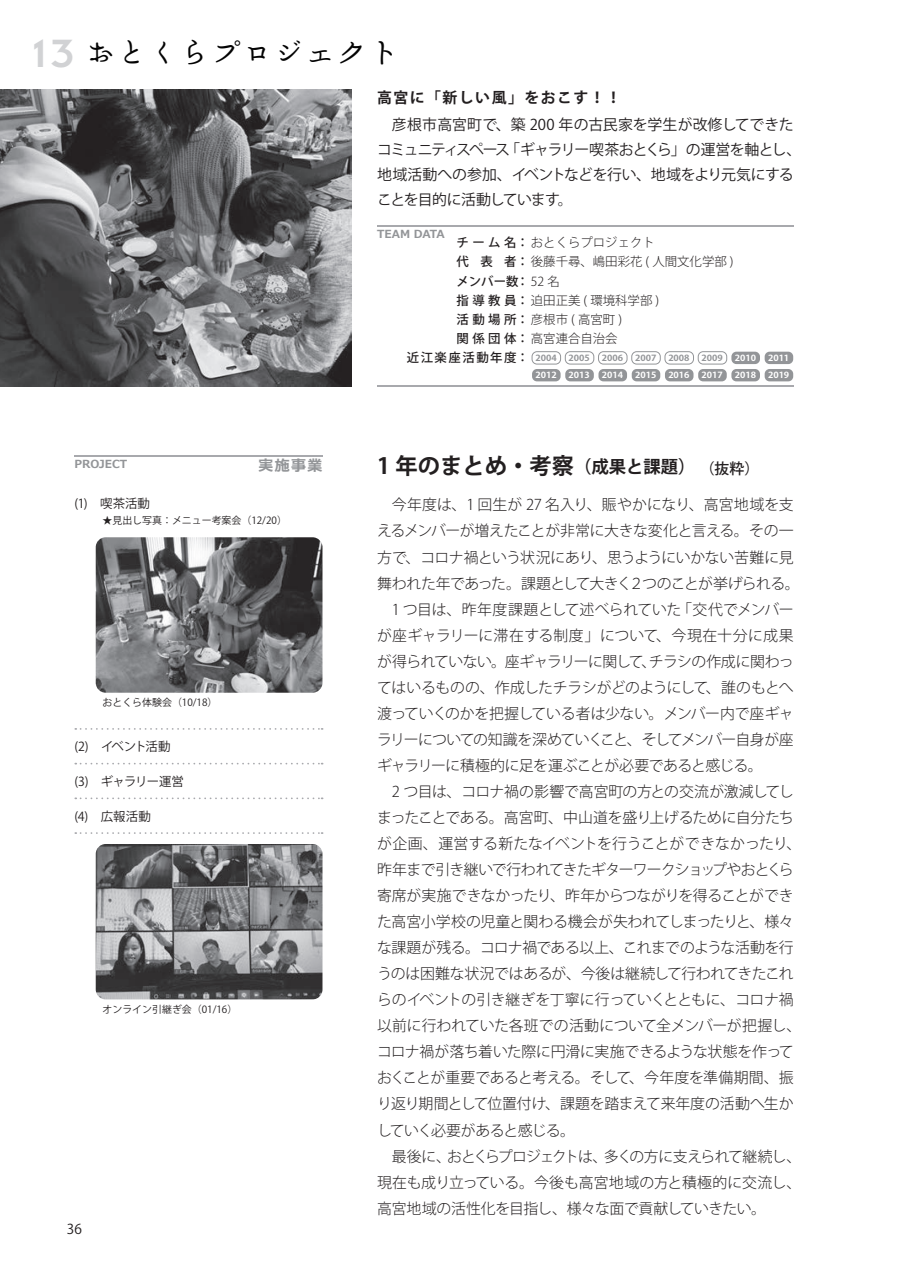
<style>
.page{position:relative;width:903px;height:1275px;background:#fff}
.page>*{position:absolute;margin:0;border:0;box-sizing:border-box;transform-origin:0 0}
.t1{font:31.5px "Maruminold";color:#030303}
.t2{font:700 22.4px "Koz Go Pro";color:#231f20}
.t3{font:300 14.88px "Koz Go Pro";letter-spacing:-.03em;color:#231f20}
.t4{font:14.88px/24.8px "Koz Go Pro";letter-spacing:-.03em;color:#231f20}
.t5{font:300 14.88px "Koz Go Pro";letter-spacing:-.05em;color:#231f20}
.t6{font:300 14.88px "Koz Go Pro";letter-spacing:-.065em;color:#231f20}
.t7{font:300 14.88px "Koz Go Pro";letter-spacing:-.01em;color:#231f20}
.t8{font:300 14.88px "Koz Go Pro";letter-spacing:.005em;color:#231f20}
.t9{font:300 14.88px "Koz Go Pro";letter-spacing:-.005em;color:#231f20}
.t10{font:700 14.88px "Koz Go Pro";letter-spacing:.1em;color:#231f20}
.t11{font:500 14.88px "Koz Go Pro";color:#231f20}
.t12{font:700 14.88px "Meiryo";color:#939598}
.t13{font:13.65px "Koz Go Pro";color:#231f20}
.t14{font:300 12.42px "Koz Go Pro";color:#231f20}
.t15{font:12.42px "Koz Go Pro";letter-spacing:-.01em;color:#231f20}
.t16{font:500 12.42px "Koz Go Pro";letter-spacing:.12em;color:#231f20}
.t17{font:12.42px "Koz Go Pro";letter-spacing:-.065em;color:#231f20}
.t18{font:700 11.2px "Meiryo";color:#939598}
.t19{font:9.97px "Koz Go Pro";color:#231f20}
.t20{font:700 8.4px/17.3px "Koz Go Pro";color:#fff;scale:1.11 1}
.t21{font:700 8.4px "Koz Go Pro";color:#939598;scale:1.11 1}
.s1{font-family:"Insignia LT Std";font-size:43.4px;color:#d1d2d4}
.s2{font-weight:500}
.s3{font-weight:300}
.s4{font-size:17.32px}
</style>
<div class="page">
<hr style="left:74px;top:456px;width:248px;height:1px;background:#a8a9ad">
<hr style="left:377px;top:225px;width:417px;height:2px;background:#a8a9ad">
<hr style="left:377px;top:385px;width:417px;height:2px;background:#a8a9ad">
<svg style="left:75px;top:728px;width:248px;height:2px"></svg>
<svg style="left:75px;top:763px;width:248px;height:1px"></svg>
<svg style="left:75px;top:797px;width:248px;height:2px"></svg>
<svg style="left:75px;top:832px;width:248px;height:2px"></svg>
<img style="left:0;top:89px;width:352px;height:298px">
<img style="left:96px;top:844px;width:226px;height:155px">
<img style="left:96px;top:537px;width:226px;height:156px">
<div style="left:532px;top:369px;width:29px;height:12px;background:#939598;border-radius:5px"></div>
<div style="left:565px;top:369px;width:29px;height:12px;background:#939598;border-radius:5px"></div>
<div style="left:598px;top:369px;width:29px;height:12px;background:#939598;border-radius:5px"></div>
<div style="left:632px;top:369px;width:28px;height:12px;background:#939598;border-radius:5px"></div>
<div style="left:665px;top:369px;width:28px;height:12px;background:#939598;border-radius:5px"></div>
<div style="left:698px;top:369px;width:29px;height:12px;background:#939598;border-radius:5px"></div>
<div style="left:731px;top:352px;width:29px;height:12px;background:#939598;border-radius:5px"></div>
<div style="left:731px;top:369px;width:29px;height:12px;background:#939598;border-radius:5px"></div>
<div style="left:765px;top:352px;width:28px;height:12px;background:#939598;border-radius:5px"></div>
<div style="left:765px;top:369px;width:28px;height:12px;background:#939598;border-radius:5px"></div>
<div style="left:532px;top:351px;width:29px;height:13px;border:1px solid #939598;border-radius:5px"></div>
<div style="left:565px;top:351px;width:29px;height:13px;border:1px solid #939598;border-radius:5px"></div>
<div style="left:598px;top:351px;width:29px;height:13px;border:1px solid #939598;border-radius:5px"></div>
<div style="left:631px;top:351px;width:29px;height:13px;border:1px solid #939598;border-radius:5px"></div>
<div style="left:665px;top:351px;width:29px;height:13px;border:1px solid #939598;border-radius:5px"></div>
<div style="left:698px;top:351px;width:29px;height:13px;border:1px solid #939598;border-radius:5px"></div>
<h1 class="t1" style="left:33px;top:37px;width:368px"><span class="s1">13</span> おとくらプロジェクト</h1>
<p class="t10" style="left:377px;top:88px;width:246px">高宮に「新しい風」をおこす！！</p>
<p class="t4" style="left:377px;top:113px;width:426px;text-indent:15px">彦根市高宮町で、築 200 年の古民家を学生が改修してできたコミュニティスペース「ギャラリー喫茶おとくら」の運営を軸とし、地域活動への参加、イベントなどを行い、地域をより元気にすることを目的に活動しています。</p>
<p class="t18" style="left:74px;top:456px;width:54px">PROJECT</p>
<p class="t12" style="left:258px;top:455px;width:65px">実施事業</p>
<p class="t15" style="left:74px;top:496px;width:77px">(1)　喫茶活動</p>
<p class="t19" style="left:103px;top:514px;width:186px">★見出し写真：メニュー考案会（12/20）</p>
<p class="t19" style="left:103px;top:696px;width:116px">おとくら体験会（10/18）</p>
<p class="t15" style="left:74px;top:739px;width:98px">(2)　イベント活動</p>
<p class="t17" style="left:74px;top:773px;width:111px">(3)　ギャラリー運営</p>
<p class="t15" style="left:74px;top:808px;width:78px">(4)　広報活動</p>
<p class="t19" style="left:103px;top:1003px;width:136px">オンライン引継ぎ会（01/16）</p>
<p class="t13" style="left:67px;top:1220px;width:17px">36</p>
<p class="t18" style="left:377px;top:226px;width:69px">TEAM DATA</p>
<p class="t14" style="left:456px;top:234px;width:200px"><span class="s2">チーム名：</span>おとくらプロジェクト</p>
<p class="t14" style="left:456px;top:254px;width:279px"><span class="s2">代 表 者：</span>後藤千尋、嶋田彩花 ( 人間文化学部 )</p>
<p class="t16" style="left:456px;top:273px;width:105px">メンバー数：<span class="s3">52 名</span></p>
<p class="t14" style="left:456px;top:292px;width:204px"><span class="s2">指導教員：</span>迫田正美 ( 環境科学部 )</p>
<p class="t14" style="left:456px;top:311px;width:167px"><span class="s2">活動場所：</span>彦根市 ( 高宮町 )</p>
<p class="t14" style="left:456px;top:331px;width:163px"><span class="s2">関係団体：</span>高宮連合自治会</p>
<p class="t16" style="left:407px;top:350px;width:124px">近江楽座活動年度：</p>
<p class="t21" style="left:535px;top:353px;width:21px">2004</p>
<p class="t21" style="left:569px;top:353px;width:21px">2005</p>
<p class="t21" style="left:602px;top:353px;width:21px">2006</p>
<p class="t21" style="left:635px;top:353px;width:21px">2007</p>
<p class="t21" style="left:668px;top:353px;width:21px">2008</p>
<p class="t21" style="left:701px;top:353px;width:21px">2009</p>
<p class="t20" style="left:735px;top:350px;width:21px">2010<br>2018</p>
<p class="t20" style="left:768px;top:350px;width:21px">2011<br>2019</p>
<p class="t20" style="left:535px;top:367px;width:21px">2012</p>
<p class="t20" style="left:569px;top:367px;width:21px">2013</p>
<p class="t20" style="left:602px;top:367px;width:21px">2014</p>
<p class="t20" style="left:635px;top:367px;width:21px">2015</p>
<p class="t20" style="left:668px;top:367px;width:21px">2016</p>
<p class="t20" style="left:701px;top:367px;width:21px">2017</p>
<h2 class="t2" style="left:377px;top:451px;width:320px">1 年のまとめ・考察<span class="s4">（成果と課題）</span></h2>
<p class="t8" style="left:392px;top:495px;width:403px">今年度は、1 回生が 27 名入り、賑やかになり、高宮地域を支</p>
<p class="t3" style="left:377px;top:521px;width:418px">えるメンバーが増えたことが非常に大きな変化と言える。その一</p>
<p class="t3" style="left:377px;top:547px;width:418px">方で、コロナ禍という状況にあり、思うようにいかない苦難に見</p>
<p class="t5" style="left:377px;top:573px;width:424px">舞われた年であった。課題として大きく２つのことが挙げられる。</p>
<p class="t7" style="left:392px;top:599px;width:403px">1 つ目は、昨年度課題として述べられていた「交代でメンバー</p>
<p class="t8" style="left:377px;top:625px;width:418px">が座ギャラリーに滞在する制度」について、今現在十分に成果</p>
<p class="t3" style="left:377px;top:651px;width:418px">が得られていない。座ギャラリーに関して、チラシの作成に関わっ</p>
<p class="t3" style="left:377px;top:678px;width:418px">てはいるものの、作成したチラシがどのようにして、誰のもとへ</p>
<p class="t3" style="left:377px;top:704px;width:418px">渡っていくのかを把握している者は少ない。メンバー内で座ギャ</p>
<p class="t6" style="left:377px;top:730px;width:418px">ラリーについての知識を深めていくこと、そしてメンバー自身が座</p>
<p class="t3" style="left:377px;top:756px;width:387px">ギャラリーに積極的に足を運ぶことが必要であると感じる。</p>
<p class="t3" style="left:392px;top:782px;width:403px">2 つ目は、コロナ禍の影響で高宮町の方との交流が激減してし</p>
<p class="t3" style="left:377px;top:808px;width:418px">まったことである。高宮町、中山道を盛り上げるために自分たち</p>
<p class="t9" style="left:377px;top:834px;width:426px">が企画、運営する新たなイベントを行うことができなかったり、</p>
<p class="t5" style="left:377px;top:860px;width:418px">昨年まで引き継いで行われてきたギターワークショップやおとくら</p>
<p class="t3" style="left:377px;top:886px;width:418px">寄席が実施できなかったり、昨年からつながりを得ることができ</p>
<p class="t3" style="left:377px;top:912px;width:418px">た高宮小学校の児童と関わる機会が失われてしまったりと、様々</p>
<p class="t3" style="left:377px;top:938px;width:418px">な課題が残る。コロナ禍である以上、これまでのような活動を行</p>
<p class="t3" style="left:377px;top:964px;width:418px">うのは困難な状況ではあるが、今後は継続して行われてきたこれ</p>
<p class="t3" style="left:377px;top:990px;width:418px">らのイベントの引き継ぎを丁寧に行っていくとともに、コロナ禍</p>
<p class="t7" style="left:377px;top:1016px;width:426px">以前に行われていた各班での活動について全メンバーが把握し、</p>
<p class="t3" style="left:377px;top:1042px;width:418px">コロナ禍が落ち着いた際に円滑に実施できるような状態を作って</p>
<p class="t3" style="left:377px;top:1068px;width:418px">おくことが重要であると考える。そして、今年度を準備期間、振</p>
<p class="t3" style="left:377px;top:1094px;width:418px">り返り期間として位置付け、課題を踏まえて来年度の活動へ生か</p>
<p class="t3" style="left:377px;top:1120px;width:200px">していく必要があると感じる。</p>
<p class="t6" style="left:392px;top:1146px;width:411px">最後に、おとくらプロジェクトは、多くの方に支えられて継続し、</p>
<p class="t3" style="left:377px;top:1172px;width:426px">現在も成り立っている。今後も高宮地域の方と積極的に交流し、</p>
<p class="t3" style="left:377px;top:1198px;width:390px">高宮地域の活性化を目指し、様々な面で貢献していきたい。</p>
<p class="t11" style="left:692px;top:459px;width:68px">　（抜粋）</p>
</div>
